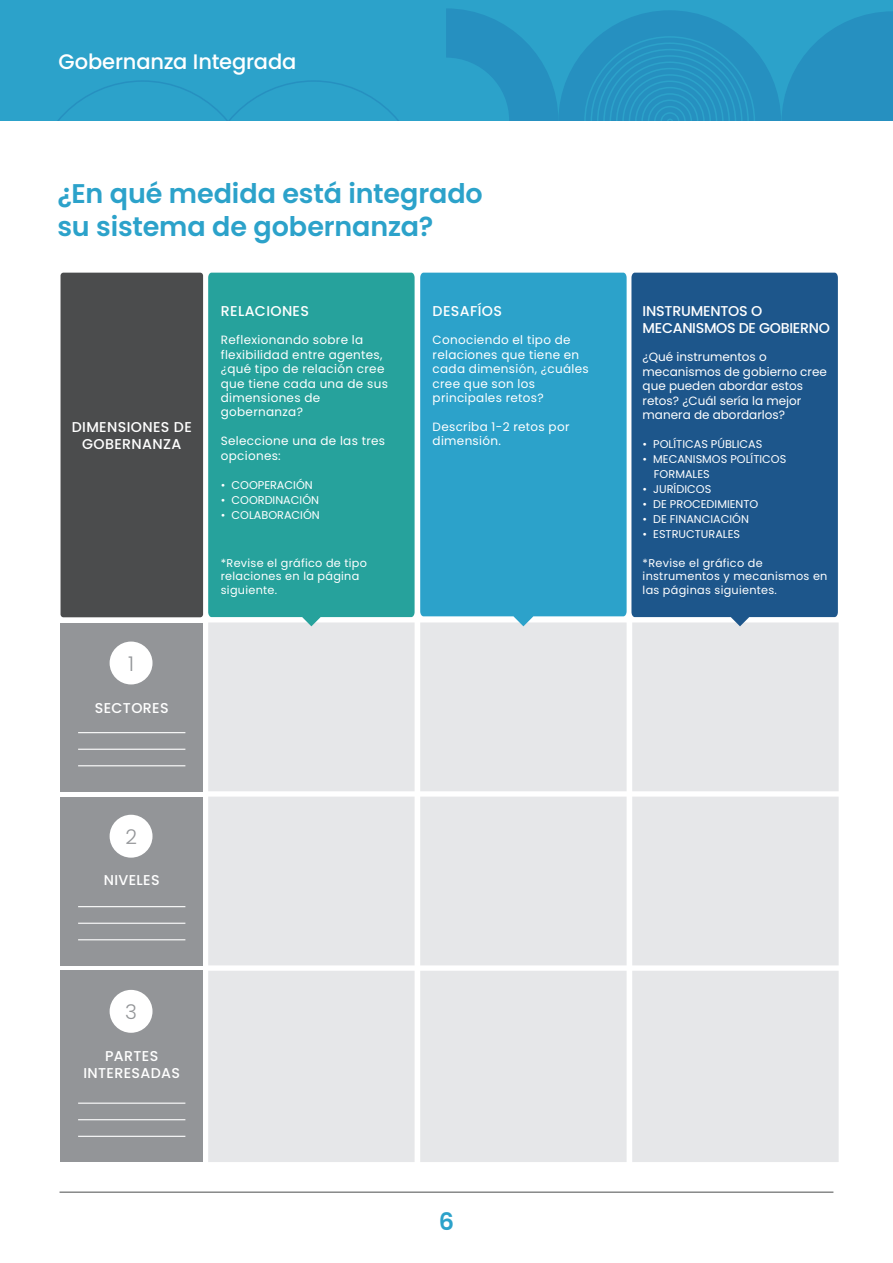
<style>
.page{position:relative;width:893px;height:1263px;background:#fff}
.page>*{position:absolute;margin:0;border:0;box-sizing:border-box;transform-origin:0 0}
.t1{font:600 27px/33px "Poppins";letter-spacing:-.005em;color:#2ca2ca}
.t2{font:600 24px "Poppins";color:#2ca2ca}
.t3{font:500 21px "Poppins";letter-spacing:-.005em;color:#fff}
.t4{font:300 20.25px "Poppins";color:#939598}
.t5{font:500 14.25px/17.1px "Poppins";letter-spacing:.025em;color:#fff;text-align:center}
.t6{font:500 14.25px/17.1px "Poppins";letter-spacing:-.02em;color:#fff}
.t7{font:12px/14.4px "Poppins";letter-spacing:.025em;color:#fff}
.t8{font:12px/14.4px "Poppins";color:#fff}
.t9{font:11.25px/15px "Poppins";color:#fff}
.t10{font:11.25px/13.5px "Poppins";letter-spacing:.025em;color:#fff}
</style>
<div class="page">
<hr style="left:60px;top:1192px;width:773px;height:1px;background:#4b4c4d">
<div style="left:60px;top:623px;width:143px;height:168px;background:#939598"></div>
<div style="left:60px;top:797px;width:143px;height:168px;background:#939598"></div>
<div style="left:60px;top:971px;width:143px;height:191px;background:#939598"></div>
<div style="left:208px;top:623px;width:631px;height:168px;background:#e6e7e9"></div>
<div style="left:208px;top:797px;width:631px;height:168px;background:#e6e7e9"></div>
<div style="left:208px;top:971px;width:631px;height:191px;background:#e6e7e9"></div>
<div style="left:110px;top:641px;width:42px;height:43px;background:#fff;border-radius:50%"></div>
<div style="left:110px;top:815px;width:42px;height:43px;background:#fff;border-radius:50%"></div>
<div style="left:110px;top:990px;width:42px;height:43px;background:#fff;border-radius:50%"></div>
<div style="left:61px;top:273px;width:142px;height:344px;background:#4b4c4d;border-radius:3px"></div>
<div style="left:420px;top:273px;width:207px;height:353px;background:#2ca2ca"></div>
<div style="left:631px;top:273px;width:207px;height:353px;background:#1d568b"></div>
<div style="left:208px;top:273px;width:207px;height:353px;background:#26a29c"></div>
<hr style="left:78px;top:732px;width:107px;height:1px;background:#fff">
<hr style="left:78px;top:749px;width:107px;height:1px;background:#fff">
<hr style="left:78px;top:765px;width:107px;height:1px;background:#fff">
<hr style="left:78px;top:906px;width:107px;height:1px;background:#fff">
<hr style="left:78px;top:923px;width:107px;height:1px;background:#fff">
<hr style="left:78px;top:939px;width:107px;height:1px;background:#fff">
<hr style="left:78px;top:1102px;width:107px;height:2px;background:#fff">
<hr style="left:78px;top:1119px;width:107px;height:1px;background:#fff">
<hr style="left:78px;top:1136px;width:107px;height:1px;background:#fff">
<div style="left:0;top:0;width:893px;height:120px;background:#2ca2ca"></div>
<svg style="left:58px;top:80px;width:340px;height:40px"></svg>
<svg style="left:446px;top:8px;width:447px;height:112px"></svg>
<p class="t3" style="left:58px;top:49px;width:240px">Gobernanza Integrada</p>
<p class="t1" style="left:57px;top:177px;width:427px">¿En qué medida está integrado su sistema de gobernanza?</p>
<p class="t5" style="left:72px;top:420px;width:121px">DIMENSIONES DE<br>GOBERNANZA</p>
<p class="t4" style="left:128px;top:652px;width:7px">1</p>
<p class="t5" style="left:95px;top:700px;width:75px">SECTORES</p>
<p class="t5" style="left:221px;top:303px;width:90px">RELACIONES</p>
<p class="t7" style="left:221px;top:334px;width:169px">Reflexionando sobre la flexibilidad entre agentes, ¿qué tipo de relación cree que tiene cada una de sus dimensiones de gobernanza?</p>
<p class="t7" style="left:221px;top:435px;width:166px">Seleccione una de las tres opciones:</p>
<p class="t9" style="left:221px;top:479px;width:93px">• COOPERACIÓN</p>
<p class="t9" style="left:221px;top:494px;width:100px">• COORDINACIÓN</p>
<p class="t9" style="left:221px;top:509px;width:100px">• COLABORACIÓN</p>
<p class="t10" style="left:221px;top:557px;width:148px">*Revise el gráfico de tipo relaciones en la página siguiente.</p>
<p class="t5" style="left:433px;top:303px;width:71px">DESAFÍOS</p>
<p class="t7" style="left:433px;top:334px;width:158px">Conociendo el tipo de relaciones que tiene en cada dimensión, ¿cuáles cree que son los principales retos?</p>
<p class="t7" style="left:433px;top:421px;width:138px">Describa 1-2 retos por dimensión.</p>
<p class="t4" style="left:125px;top:825px;width:13px">2</p>
<p class="t5" style="left:104px;top:872px;width:57px">NIVELES</p>
<p class="t4" style="left:125px;top:1000px;width:13px">3</p>
<p class="t5" style="left:83px;top:1048px;width:98px">PARTES<br>INTERESADAS</p>
<h2 class="t2" style="left:439px;top:1207px;width:17px">6</h2>
<p class="t6" style="left:643px;top:303px;width:189px">INSTRUMENTOS O<br>MECANISMOS DE GOBIERNO</p>
<p class="t8" style="left:643px;top:351px;width:186px">¿Qué instrumentos o mecanismos de gobierno cree que pueden abordar estos retos? ¿Cuál sería la mejor manera de abordarlos?</p>
<p class="t9" style="left:643px;top:438px;width:121px">• POLÍTICAS PÚBLICAS</p>
<p class="t9" style="left:654px;top:453px;width:134px;text-indent:-11px">• MECANISMOS POLÍTICOS<br>FORMALES</p>
<p class="t9" style="left:643px;top:483px;width:70px">• JURÍDICOS</p>
<p class="t9" style="left:643px;top:498px;width:117px">• DE PROCEDIMIENTO</p>
<p class="t9" style="left:643px;top:513px;width:108px">• DE FINANCIACIÓN</p>
<p class="t9" style="left:643px;top:528px;width:99px">• ESTRUCTURALES</p>
<p class="t10" style="left:643px;top:557px;width:186px">*Revise el gráfico de instrumentos y mecanismos en las páginas siguientes.</p>
</div>
